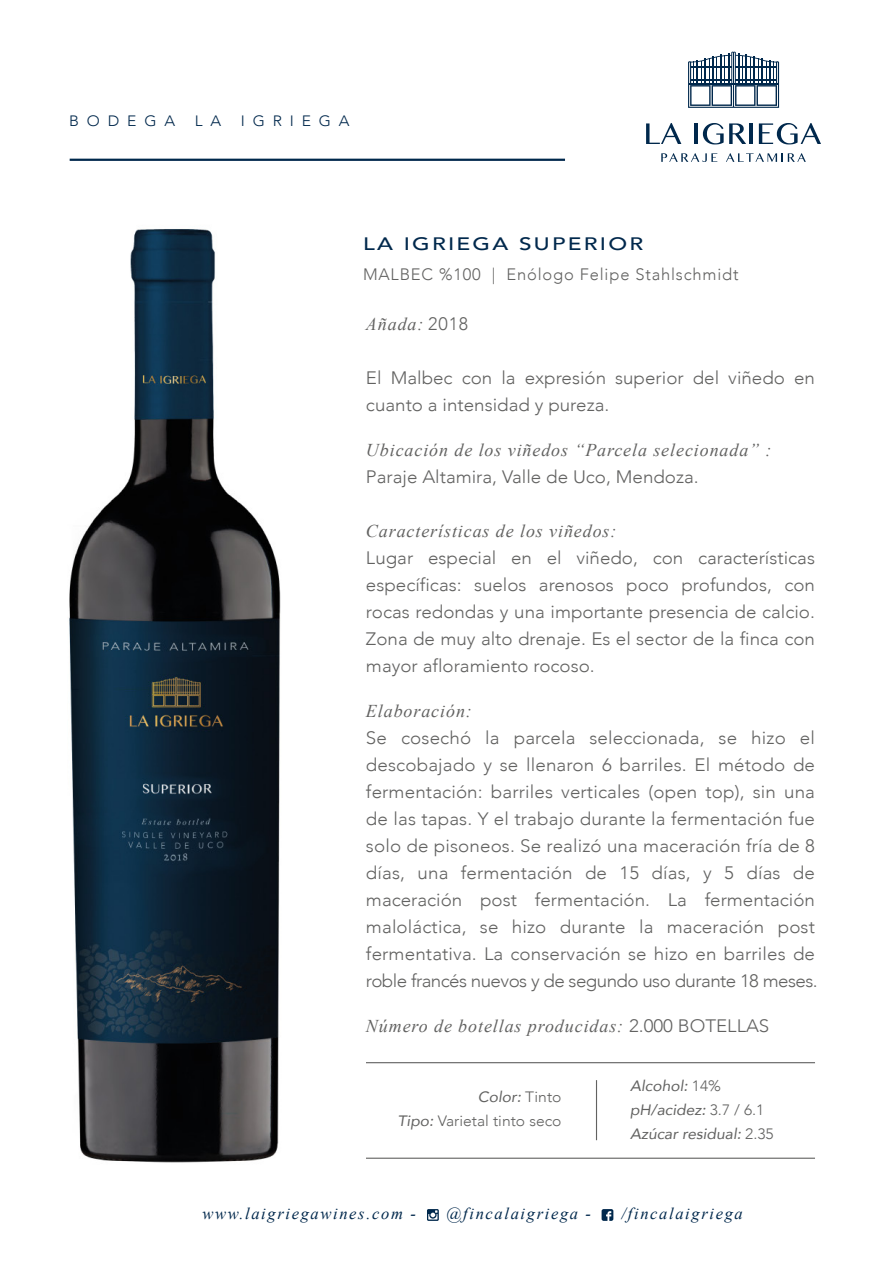
<style>
.page{position:relative;width:893px;height:1263px;background:#fff}
.page>*{position:absolute;margin:0;border:0;box-sizing:border-box;transform-origin:0 0}
.t1{font:300 18px/27px "Avenir";letter-spacing:.005em;color:#626261;scale:1.04 1}
.t2{font:italic 18px "Times New Roman";letter-spacing:.05em;color:#626261}
.t3{font:500 18px "Avenir";letter-spacing:.1em;color:#00284c;scale:1.25 1}
.t4{font:italic 16.5px "Times New Roman";letter-spacing:.1em;color:#00284c}
.t5{font:300 16.5px "Avenir";letter-spacing:.05em;color:#626261}
.t6{font:italic 15px/24px "Avenir";color:#626261;scale:1.04 1}
.t7{font:300 15px/24px "Avenir";color:#626261;text-align:right;scale:1.04 1}
.t8{font:300 15px "Avenir";letter-spacing:.5em;color:#00284c;scale:1.04 1}
.s1{font-family:"Avenir";font-weight:300;font-style:normal}
.s2{font-weight:400;font-style:italic}
.s3{font-weight:300;font-style:normal}
</style>
<div class="page">
<img style="left:69px;top:229px;width:212px;height:934px">
<svg style="left:661px;top:153px;width:56px;height:9px"></svg>
<svg style="left:726px;top:153px;width:80px;height:9px"></svg>
<svg style="left:646px;top:123px;width:35px;height:21px"></svg>
<hr style="left:694px;top:123px;width:4px;height:21px;background:#00284c">
<svg style="left:703px;top:123px;width:43px;height:21px"></svg>
<hr style="left:749px;top:123px;width:4px;height:21px;background:#00284c">
<svg style="left:759px;top:123px;width:62px;height:21px"></svg>
<svg style="left:688px;top:52px;width:91px;height:56px"></svg>
<hr style="left:70px;top:159px;width:495px;height:2px;background:#00284c">
<hr style="left:366px;top:1062px;width:449px;height:1px;background:#626261">
<hr style="left:366px;top:1158px;width:449px;height:1px;background:#626261">
<hr style="left:596px;top:1080px;width:1px;height:60px;background:#626261">
<svg style="left:427px;top:1209px;width:12px;height:12px"></svg>
<svg style="left:602px;top:1209px;width:11px;height:12px"></svg>
<p class="t8" style="left:69px;top:112px;width:103px">BODEGA</p>
<p class="t8" style="left:195px;top:112px;width:27px">L A</p>
<p class="t8" style="left:241px;top:112px;width:106px">IGRIEGA</p>
<p class="t3" style="left:363px;top:228px;width:226px">LA IGRIEGA SUPERIOR</p>
<p class="t5" style="left:363px;top:264px;width:377px">MALBEC %100 | Enólogo Felipe Stahlschmidt</p>
<p class="t2" style="left:366px;top:311px;width:104px">Añada: <span class="s1">2018</span></p>
<p class="t1" style="left:366px;top:364px;width:433px">El Malbec con la expresión superior del viñedo en cuanto a intensidad y pureza.</p>
<p class="t2" style="left:366px;top:437px;width:407px">Ubicación de los viñedos “Parcela selecionada” :</p>
<p class="t1" style="left:366px;top:463px;width:321px">Paraje Altamira, Valle de Uco, Mendoza.</p>
<p class="t2" style="left:366px;top:518px;width:252px">Características de los viñedos:</p>
<p class="t1" style="left:366px;top:544px;width:433px;text-align:justify">Lugar especial en el viñedo, con características específicas: suelos arenosos poco profundos, con rocas redondas y una importante presencia de calcio.<br>Zona de muy alto drenaje. Es el sector de la finca con mayor afloramiento rocoso.</p>
<p class="t2" style="left:366px;top:698px;width:107px">Elaboración:</p>
<p class="t1" style="left:366px;top:724px;width:436px">Se cosechó la parcela seleccionada, se hizo el descobajado y se llenaron 6 barriles. El método de fermentación: barriles verticales (open top), sin una de las tapas. Y el trabajo durante la fermentación fue solo de pisoneos. Se realizó una maceración fría de 8 días, una fermentación de 15 días, y 5 días de maceración post fermentación. La fermentación maloláctica, se hizo durante la maceración post fermentativa. La conservación se hizo en barriles de roble francés nuevos y de segundo uso durante 18 meses.</p>
<p class="t2" style="left:366px;top:1013px;width:405px">Número de botellas producidas: <span class="s1">2.000 BOTELLAS</span></p>
<p class="t7" style="left:398px;top:1085px;width:159px"><span class="s2">Color:</span> Tinto<br><span class="s2">Tipo:</span> Varietal tinto seco</p>
<p class="t6" style="left:630px;top:1074px;width:140px">Alcohol: <span class="s3">14% </span>pH/acidez: <span class="s3">3.7 / 6.1<br></span>Azúcar residual: <span class="s3">2.35</span></p>
<p class="t4" style="left:203px;top:1202px;width:215px">www.laigriegawines.com -</p>
<p class="t4" style="left:446px;top:1202px;width:146px">@fincalaigriega -</p>
<p class="t4" style="left:622px;top:1202px;width:123px">/fincalaigriega</p>
</div>
